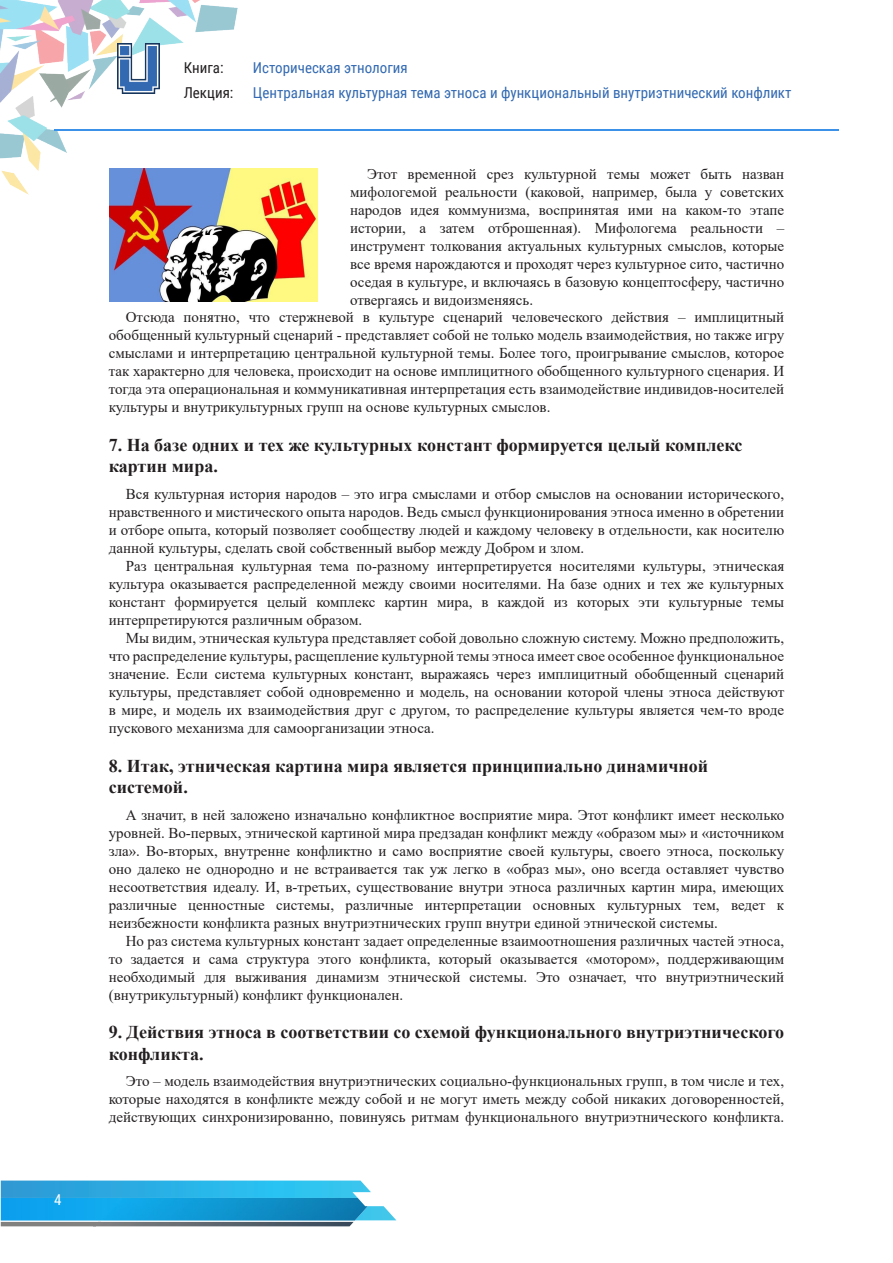
<style>
.page{position:relative;width:893px;height:1263px;background:#fff}
.page>*{position:absolute;margin:0;border:0;box-sizing:border-box;transform-origin:0 0}
.tema{font:700 18px/21.6px "Times New Roman";color:#231f20}
.t1{font:15px/18px "Times New Roman";color:#231f20;text-align:justify}
.t2{font:15px/25.5px "Roboto Condensed";color:#3269b1}
.t3{font:15px/25.5px "Roboto Condensed";color:#231f20}
.t4{font:15px "Roboto Condensed";color:#fff}
</style>
<div class="page">
<img style="left:0;top:0;width:302px;height:195px">
<hr style="left:54px;top:129px;width:785px;height:2px;background:#3b91e8">
<img style="left:118px;top:44px;width:41px;height:49px">
<svg style="left:1px;top:1180px;width:395px;height:46px;background:#5bb6d9"></svg>
<img style="left:1px;top:1198px;width:367px;height:22px">
<img style="left:110px;top:169px;width:207px;height:133px">
<p class="t4" style="left:54px;top:1189px;width:9px">4</p>
<p class="t3" style="left:184px;top:54px;width:51px">Книга:<br>Лекция:</p>
<p class="t2" style="left:253px;top:54px;width:540px">Историческая этнология<br>Центральная культурная тема этноса и функциональный внутриэтнический конфликт</p>
<p class="t1" style="left:350px;top:164px;width:436px;text-indent:17px">Этот временной срез культурной темы может быть назван мифологемой реальности (каковой, например, была у советских народов идея коммунизма, воспринятая ими на каком-то этапе истории, а затем отброшенная). Мифологема реальности – инструмент толкования актуальных культурных смыслов, которые все время нарождаются и проходят через культурное сито, частично оседая в культуре, и включаясь в базовую концептосферу, частично отвергаясь и видоизменяясь.</p>
<p class="t1" style="left:109px;top:308px;width:677px;text-indent:17px">Отсюда понятно, что стержневой в культуре сценарий человеческого действия – имплицитный обобщенный культурный сценарий - представляет собой не только модель взаимодействия, но также игру смыслами и интерпретацию центральной культурной темы. Более того, проигрывание смыслов, которое так характерно для человека, происходит на основе имплицитного обобщенного культурного сценария. И тогда эта операциональная и коммуникативная интерпретация есть взаимодействие индивидов-носителей культуры и внутрикультурных групп на основе культурных смыслов.</p>
<p class="tema" style="left:109px;top:433px;width:635px">7. На базе одних и тех же культурных констант формируется целый комплекс картин мира.</p>
<p class="t1" style="left:109px;top:484px;width:677px;text-indent:17px">Вся культурная история народов – это игра смыслами и отбор смыслов на основании исторического, нравственного и мистического опыта народов. Ведь смысл функционирования этноса именно в обретении и отборе опыта, который позволяет сообществу людей и каждому человеку в отдельности, как носителю данной культуры, сделать свой собственный выбор между Добром и злом.</p>
<p class="t1" style="left:109px;top:556px;width:677px;text-indent:17px">Раз центральная культурная тема по-разному интерпретируется носителями культуры, этническая культура оказывается распределенной между своими носителями. На базе одних и тех же культурных констант формируется целый комплекс картин мира, в каждой из которых эти культурные темы интерпретируются различным образом.</p>
<p class="t1" style="left:109px;top:628px;width:677px;text-indent:17px">Мы видим, этническая культура представляет собой довольно сложную систему. Можно предположить, что распределение культуры, расщепление культурной темы этноса имеет свое особенное функциональное значение. Если система культурных констант, выражаясь через имплицитный обобщенный сценарий культуры, представляет собой одновременно и модель, на основании которой члены этноса действуют в мире, и модель их взаимодействия друг с другом, то распределение культуры является чем-то вроде пускового механизма для самоорганизации этноса.</p>
<p class="tema" style="left:109px;top:754px;width:601px">8. Итак, этническая картина мира является принципиально динамичной системой.</p>
<p class="t1" style="left:109px;top:805px;width:677px;text-indent:17px">А значит, в ней заложено изначально конфликтное восприятие мира. Этот конфликт имеет несколько уровней. Во-первых, этнической картиной мира предзадан конфликт между «образом мы» и «источником зла». Во-вторых, внутренне конфликтно и само восприятие своей культуры, своего этноса, поскольку оно далеко не однородно и не встраивается так уж легко в «образ мы», оно всегда оставляет чувство несоответствия идеалу. И, в-третьих, существование внутри этноса различных картин мира, имеющих различные ценностные системы, различные интерпретации основных культурных тем, ведет к неизбежности конфликта разных внутриэтнических групп внутри единой этнической системы.</p>
<p class="t1" style="left:109px;top:931px;width:677px;text-indent:17px">Но раз система культурных констант задает определенные взаимоотношения различных частей этноса, то задается и сама структура этого конфликта, который оказывается «мотором», поддерживающим необходимый для выживания динамизм этнической системы. Это означает, что внутриэтнический (внутрикультурный) конфликт функционален.</p>
<p class="tema" style="left:109px;top:1021px;width:677px">9. Действия этноса в соответствии со схемой функционального внутриэтнического конфликта.</p>
<p class="t1" style="left:109px;top:1072px;width:677px;text-indent:17px">Это – модель взаимодействия внутриэтнических социально-функциональных групп, в том числе и тех, которые находятся в конфликте между собой и не могут иметь между собой никаких договоренностей, действующих синхронизированно, повинуясь ритмам функционального внутриэтнического конфликта.</p>
</div>
